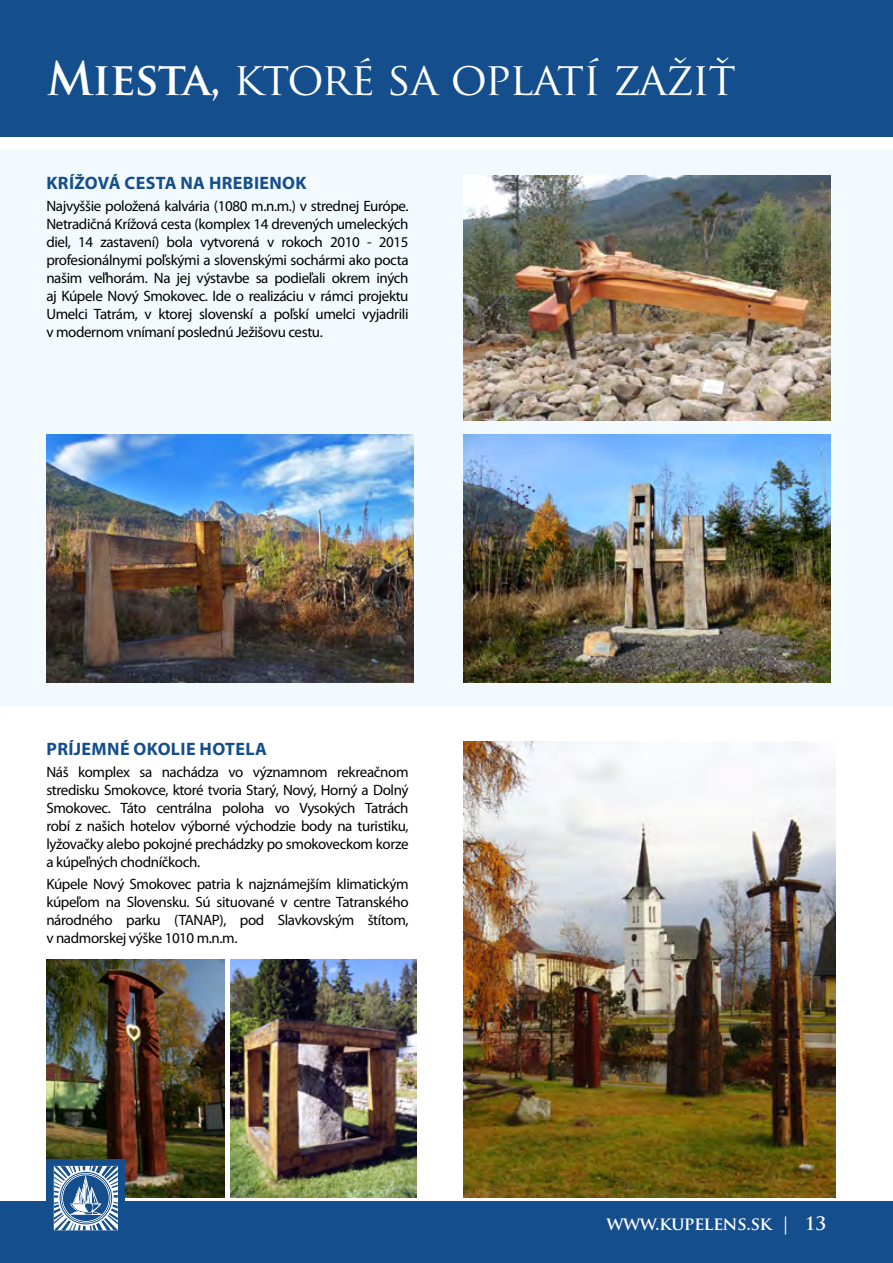
<style>
.page{position:relative;width:893px;height:1263px;background:#fff}
.page>*{position:absolute;margin:0;border:0;box-sizing:border-box;transform-origin:0 0}
.t1{font:45px "Trajan Pro";letter-spacing:-.025em;color:#fff}
.t2{font:700 18px "Myriad Pro";letter-spacing:.02em;color:#144e8c}
.t3{font:700 18px "Trajan Pro";letter-spacing:-.025em;color:#fff}
.t4{font:15px/18px "Myriad Pro";letter-spacing:-.025em;color:#000;text-align:justify}
.s1{font-weight:700}
</style>
<div class="page">
<div style="left:0;top:1201px;width:893px;height:62px;background:#144e8c"></div>
<div style="left:0;top:151px;width:893px;height:555px;background:#f3fafd"></div>
<div style="left:0;top:0;width:893px;height:136px;background:#144e8c"></div>
<img style="left:463px;top:741px;width:373px;height:456px">
<img style="left:46px;top:959px;width:179px;height:238px">
<img style="left:230px;top:959px;width:186px;height:238px">
<div style="left:47px;top:1159px;width:78px;height:78px;background:#144e8c"></div>
<svg style="left:54px;top:1166px;width:64px;height:64px"></svg>
<img style="left:463px;top:176px;width:367px;height:244px">
<img style="left:463px;top:435px;width:367px;height:248px">
<img style="left:47px;top:435px;width:367px;height:248px">
<h1 class="t1" style="left:47px;top:50px;width:691px"><span class="s1">Miesta,</span> KTORÉ SA OPLATÍ ZAŽIŤ</h1>
<p class="t2" style="left:47px;top:171px;width:262px">KRÍŽOVÁ CESTA NA HREBIENOK</p>
<p class="t4" style="left:46px;top:197px;width:364px">Najvyššie položená kalvária (1080 m.n.m.) v strednej Európe.<br>Netradičná Krížová cesta (komplex 14 drevených umeleckých diel, 14 zastavení) bola vytvorená v rokoch 2010 - 2015 profesionálnymi poľskými a slovenskými sochármi ako pocta našim veľhorám. Na jej výstavbe sa podieľali okrem iných aj Kúpele Nový Smokovec. Ide o realizáciu v rámci projektu Umelci Tatrám, v ktorej slovenskí a poľskí umelci vyjadrili v modernom vnímaní poslednú Ježišovu cestu.</p>
<p class="t2" style="left:47px;top:737px;width:222px">PRÍJEMNÉ OKOLIE HOTELA</p>
<p class="t4" style="left:46px;top:763px;width:364px">Náš komplex sa nachádza vo významnom rekreačnom stredisku Smokovce, ktoré tvoria Starý, Nový, Horný a Dolný Smokovec. Táto centrálna poloha vo Vysokých Tatrách robí z našich hotelov výborné východzie body na turistiku, lyžovačky alebo pokojné prechádzky po smokoveckom korze a kúpeľných chodníčkoch.</p>
<p class="t4" style="left:46px;top:875px;width:364px">Kúpele Nový Smokovec patria k najznámejším klimatickým kúpeľom na Slovensku. Sú situované v centre Tatranského národného parku (TANAP), pod Slavkovským štítom, v nadmorskej výške 1010 m.n.m.</p>
<p class="t3" style="left:606px;top:1212px;width:222px">www.kupelens.sk | 13</p>
</div>
